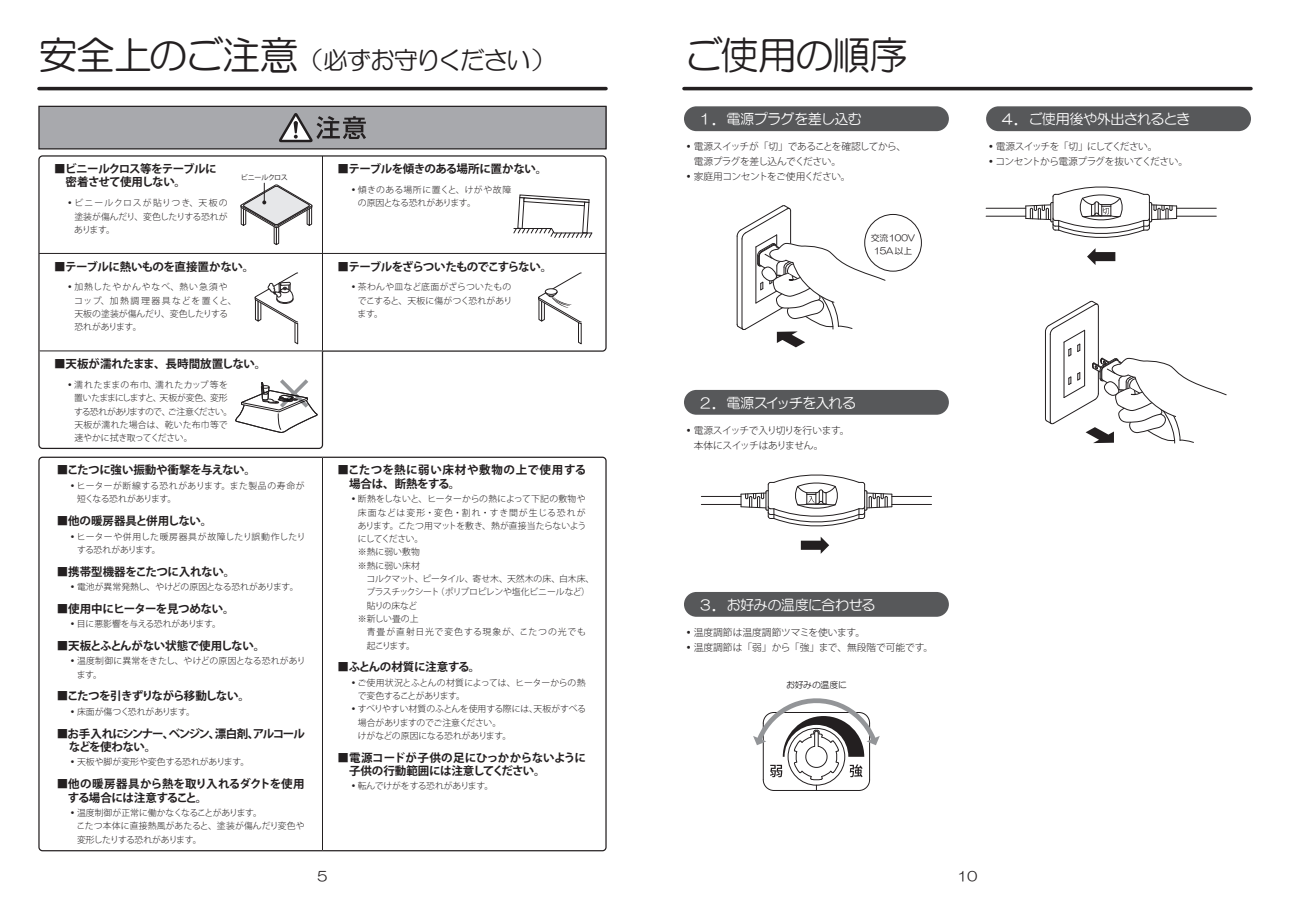
<style>
.page{position:relative;width:1290px;height:911px;background:#fff}
.page>*{position:absolute;margin:0;border:0;box-sizing:border-box;transform-origin:0 0}
.t1{font:39px "HG Maru Gothic MPRO";letter-spacing:-.05em;color:#231f20}
.t2{font:24.75px "HG Maru Gothic MPRO";letter-spacing:-.07em;color:#231f20}
.t3{font:14.12px "HG Maru Gothic MPRO";letter-spacing:-.055em;color:#fff}
.t4{font:14.12px "HG Maru Gothic MPRO";letter-spacing:-.075em;color:#fff}
.t5{font:13.25px "HG Maru Gothic MPRO";color:#231f20}
.t6{font:700 11.5px/13.2px "Koz Go Pro";letter-spacing:-.04em;color:#231f20}
.t7{font:700 11.5px/13.2px "Koz Go Pro";letter-spacing:-.015em;color:#231f20}
.t8{font:700 11.5px "Koz Go Pro";letter-spacing:-.08em;color:#231f20}
.t9{font:700 11.5px/13.2px "Koz Go Pro";letter-spacing:-.02em;color:#231f20}
.t10{font:700 11.5px/13.2px "Koz Go Pro";letter-spacing:-.11em;color:#231f20}
.t11{font:700 11.5px/13.2px "Koz Go Pro";letter-spacing:.04em;color:#231f20}
.t12{font:700 11.5px "Koz Go Pro";letter-spacing:-.005em;color:#231f20}
.t13{font:700 11.5px "Koz Go Pro";letter-spacing:-.01em;color:#231f20}
.t14{font:300 9.75px/14.6px "Koz Go Pro";letter-spacing:-.04em;color:#231f20}
.t15{font:300 9.75px "Koz Go Pro";color:#231f20}
.t16{font:300 9.75px "Koz Go Pro";letter-spacing:-.1em;color:#231f20}
.t17{font:300 8.88px/13.2px "Koz Go Pro";color:#231f20}
.t18{font:300 8.88px "Koz Go Pro";letter-spacing:-.02em;color:#231f20}
.t19{font:300 8.88px/13.2px "Koz Go Pro";letter-spacing:.02em;color:#231f20}
.t20{font:300 8.88px/13.2px "Koz Go Pro";letter-spacing:.035em;color:#231f20}
.t21{font:300 8.88px "Koz Go Pro";letter-spacing:-.04em;color:#231f20}
.t22{font:300 8.88px/13.2px "Koz Go Pro";letter-spacing:-.025em;color:#231f20}
.t23{font:300 8.88px "Koz Go Pro";letter-spacing:.11em;color:#231f20}
.t24{font:300 8.88px "Koz Go Pro";letter-spacing:.125em;color:#231f20}
.t25{font:300 8.88px "Koz Go Pro";letter-spacing:-.09em;color:#231f20}
.t26{font:300 8.88px "Koz Go Pro";letter-spacing:-.06em;color:#231f20}
.t27{font:300 8.88px "Koz Go Pro";letter-spacing:.07em;color:#231f20}
.t28{font:300 8.88px "Koz Go Pro";letter-spacing:.025em;color:#231f20}
.t29{font:8.88px/13.2px "HG Maru Gothic MPRO";letter-spacing:-.015em;color:#231f20;text-align:center}
.t30{font:300 8.88px "Koz Go Pro";letter-spacing:-.05em;color:#231f20}
.t31{font:300 8.88px "Koz Go Pro";letter-spacing:-.035em;color:#231f20}
.t32{font:300 8.88px "Koz Go Pro";letter-spacing:-.11em;color:#231f20}
.t33{font:7.12px "Koz Go Pro";letter-spacing:-.055em;color:#231f20}
.s1{font-size:39px}
</style>
<div class="page">
<hr style="left:39px;top:87px;width:567px;height:3px;background:#231f20">
<div style="left:39px;top:106px;width:567px;height:43px;background:#a8a9ad"></div>
<div style="left:38px;top:106px;width:569px;height:43px;border:1px solid #231f20"></div>
<svg style="left:279px;top:113px;width:87px;height:29px"></svg>
<hr style="left:322px;top:457px;width:1px;height:393px;background:#231f20">
<svg style="left:38px;top:155px;width:569px;height:294px"></svg>
<hr style="left:322px;top:156px;width:1px;height:195px;background:#231f20">
<hr style="left:39px;top:253px;width:567px;height:1px;background:#231f20">
<hr style="left:39px;top:351px;width:283px;height:1px;background:#231f20">
<svg style="left:513px;top:195px;width:79px;height:43px"></svg>
<svg style="left:255px;top:272px;width:43px;height:72px"></svg>
<svg style="left:538px;top:272px;width:43px;height:72px"></svg>
<svg style="left:234px;top:378px;width:85px;height:55px"></svg>
<svg style="left:1045px;top:301px;width:181px;height:142px"></svg>
<svg style="left:737px;top:205px;width:148px;height:142px"></svg>
<div style="left:865px;top:214px;width:56px;height:57px;background:#fff;border-radius:50%"></div>
<div style="left:864px;top:214px;width:58px;height:57px;border:1px solid #231f20;border-radius:50%"></div>
<hr style="left:684px;top:87px;width:567px;height:3px;background:#231f20">
<div style="left:684px;top:106px;width:265px;height:25px;background:#57585a;border-radius:12px"></div>
<div style="left:986px;top:106px;width:265px;height:25px;background:#57585a;border-radius:12px"></div>
<div style="left:684px;top:390px;width:265px;height:25px;background:#57585a;border-radius:12px"></div>
<div style="left:684px;top:592px;width:265px;height:25px;background:#57585a;border-radius:12px"></div>
<svg style="left:1087px;top:248px;width:28px;height:17px"></svg>
<hr style="left:986px;top:216px;width:40px;height:1px;background:#231f20">
<hr style="left:1176px;top:208px;width:40px;height:1px;background:#231f20">
<hr style="left:1176px;top:216px;width:40px;height:1px;background:#231f20">
<hr style="left:986px;top:208px;width:40px;height:1px;background:#231f20">
<svg style="left:1025px;top:186px;width:152px;height:52px"></svg>
<svg style="left:801px;top:536px;width:28px;height:18px"></svg>
<hr style="left:892px;top:496px;width:39px;height:1px;background:#231f20">
<hr style="left:892px;top:504px;width:39px;height:1px;background:#231f20">
<hr style="left:701px;top:496px;width:40px;height:1px;background:#231f20">
<hr style="left:701px;top:504px;width:40px;height:1px;background:#231f20">
<svg style="left:741px;top:474px;width:151px;height:53px"></svg>
<svg style="left:753px;top:698px;width:127px;height:93px"></svg>
<svg style="left:240px;top:183px;width:72px;height:62px"></svg>
<h2 class="t2" style="left:39px;top:48px;width:518px"><span class="s1">安全上のご注意</span>（必ずお守りください）</h2>
<h1 class="t1" style="left:684px;top:35px;width:226px">ご使用の順序</h1>
<p class="t6" style="left:66px;top:163px;width:153px;text-indent:-12px">■ビニールクロス等をテーブルに密着させて使用しない。</p>
<p class="t17" style="left:74px;top:196px;width:155px;text-align:justify;text-indent:-9px">•ビニールクロスが貼りつき、天板の塗装が傷んだり、変色したりする恐れがあります。</p>
<p class="t33" style="left:241px;top:173px;width:49px">ビニールクロス</p>
<p class="t6" style="left:54px;top:260px;width:202px">■テーブルに熱いものを直接置かない。</p>
<p class="t20" style="left:74px;top:281px;width:164px;text-indent:-9px">•加熱したやかんやなべ、熱い急須やコップ、加熱調理器具などを置くと、天板の塗装が傷んだり、変色したりする恐れがあります。</p>
<p class="t12" style="left:54px;top:356px;width:214px">■天板が濡れたまま、長時間放置しない。</p>
<p class="t27" style="left:66px;top:379px;width:164px">•濡れたままの布巾、濡れたカップ等を</p>
<p class="t26" style="left:74px;top:392px;width:155px">置いたままにしますと、天板が変色、変形</p>
<p class="t25" style="left:74px;top:405px;width:160px">する恐れがありますので、ご注意ください。</p>
<p class="t28" style="left:66px;top:419px;width:164px">　天板が濡れた場合は、乾いた布巾等で</p>
<p class="t31" style="left:74px;top:432px;width:120px">速やかに拭き取ってください。</p>
<p class="t6" style="left:57px;top:464px;width:201px">■こたつに強い振動や衝撃を与えない。</p>
<p class="t19" style="left:77px;top:479px;width:229px;text-indent:-9px">•ヒーターが断線する恐れがあります。また製品の寿命が短くなる恐れがあります。</p>
<p class="t13" style="left:57px;top:513px;width:157px">■他の暖房器具と併用しない。</p>
<p class="t17" style="left:77px;top:529px;width:230px;text-indent:-9px">•ヒーターや併用した暖房器具が故障したり誤動作したりする恐れがあります。</p>
<p class="t6" style="left:57px;top:565px;width:180px">■携帯型機器をこたつに入れない。</p>
<p class="t17" style="left:68px;top:580px;width:232px">•電池が異常発熱し、やけどの原因となる恐れがあります。</p>
<p class="t6" style="left:57px;top:602px;width:179px">■使用中にヒーターを見つめない。</p>
<p class="t18" style="left:68px;top:618px;width:154px">•目に悪影響を与える恐れがあります。</p>
<p class="t6" style="left:57px;top:640px;width:210px">■天板とふとんがない状態で使用しない。</p>
<p class="t17" style="left:77px;top:654px;width:230px;text-indent:-9px">•温度制御に異常をきたし、やけどの原因となる恐れがあります。</p>
<p class="t8" style="left:57px;top:689px;width:195px">■こたつを引きずりながら移動しない。</p>
<p class="t17" style="left:68px;top:705px;width:128px">•床面が傷つく恐れがあります。</p>
<p class="t10" style="left:69px;top:727px;width:238px;text-indent:-12px">■お手入れにシンナー、ベンジン、漂白剤、アルコールなどを使わない。</p>
<p class="t17" style="left:68px;top:755px;width:183px">•天板や脚が変形や変色する恐れがあります。</p>
<p class="t9" style="left:68px;top:778px;width:238px;text-indent:-11px">■他の暖房器具から熱を取り入れるダクトを使用する場合には注意すること。</p>
<p class="t17" style="left:68px;top:806px;width:195px">•温度制御が正常に働かなくなることがあります。</p>
<p class="t19" style="left:68px;top:819px;width:238px">　こたつ本体に直接熱風があたると、塗装が傷んだり変色や</p>
<p class="t30" style="left:77px;top:833px;width:126px">変形したりする恐れがあります。</p>
<p class="t6" style="left:337px;top:163px;width:211px">■テーブルを傾きのある場所に置かない。</p>
<p class="t17" style="left:358px;top:183px;width:155px;text-indent:-9px">•傾きのある場所に置くと、けがや故障の原因となる恐れがあります。</p>
<p class="t8" style="left:337px;top:259px;width:216px">■テーブルをざらついたものでこすらない。</p>
<p class="t17" style="left:358px;top:281px;width:156px;text-align:justify;text-indent:-9px">•茶わんや皿など底面がざらついたものでこすると、天板に傷がつく恐れがあります。</p>
<p class="t11" style="left:349px;top:464px;width:239px;text-indent:-12px">■こたつを熱に弱い床材や敷物の上で使用する場合は、断熱をする。</p>
<p class="t17" style="left:349px;top:492px;width:238px">•断熱をしないと、ヒーターからの熱によって下記の敷物や</p>
<p class="t24" style="left:358px;top:506px;width:229px">床面などは変形・変色・割れ・すき間が生じる恐れが</p>
<p class="t18" style="left:358px;top:520px;width:230px">あります。こたつ用マットを敷き、熱が直接当たらないよう</p>
<p class="t32" style="left:358px;top:533px;width:67px">にしてください。</p>
<p class="t17" style="left:349px;top:545px;width:72px">　※熱に弱い敷物</p>
<p class="t17" style="left:349px;top:559px;width:72px">　※熱に弱い床材</p>
<p class="t18" style="left:349px;top:573px;width:247px">　　コルクマット、ピータイル、寄せ木、天然木の床、白木床、</p>
<p class="t21" style="left:358px;top:586px;width:234px">　プラスチックシート（ポリプロピレンや塩化ビニールなど）</p>
<p class="t17" style="left:358px;top:599px;width:61px">　貼りの床など</p>
<p class="t17" style="left:349px;top:612px;width:71px">　※新しい畳の上</p>
<p class="t23" style="left:349px;top:626px;width:238px">　　青畳が直射日光で変色する現象が、こたつの光でも</p>
<p class="t17" style="left:358px;top:638px;width:59px">　起こります。</p>
<p class="t6" style="left:337px;top:661px;width:144px">■ふとんの材質に注意する。</p>
<p class="t22" style="left:358px;top:676px;width:229px;text-indent:-9px">•ご使用状況とふとんの材質によっては、ヒーターからの熱で変色することがあります。</p>
<p class="t17" style="left:349px;top:702px;width:238px">•すべりやすい材質のふとんを使用する際には、天板がすべる</p>
<p class="t21" style="left:358px;top:716px;width:145px">場合がありますのでご注意ください。</p>
<p class="t18" style="left:349px;top:730px;width:164px">　けがなどの原因になる恐れがあります。</p>
<p class="t7" style="left:349px;top:751px;width:238px;text-indent:-12px">■電源コードが子供の足にひっかからないように子供の行動範囲には注意してください。</p>
<p class="t18" style="left:349px;top:780px;width:146px">•転んでけがをする恐れがあります。</p>
<h3 class="t3" style="left:698px;top:112px;width:165px">１．電源プラグを差し込む</h3>
<p class="t14" style="left:684px;top:139px;width:224px">•電源スイッチが「切」であることを確認してから、　電源プラグを差し込んでください。</p>
<p class="t14" style="left:684px;top:169px;width:168px">•家庭用コンセントをご使用ください。</p>
<p class="t29" style="left:871px;top:231px;width:46px">交流100V<br>15A以上</p>
<h3 class="t4" style="left:698px;top:395px;width:159px">２．電源スイッチを入れる</h3>
<p class="t14" style="left:684px;top:423px;width:167px">•電源スイッチで入り切りを行います。　本体にスイッチはありません。</p>
<h3 class="t3" style="left:698px;top:597px;width:179px">３．お好みの温度に合わせる</h3>
<p class="t15" style="left:684px;top:626px;width:183px">•温度調節は温度調節ツマミを使います。</p>
<p class="t15" style="left:684px;top:640px;width:251px">•温度調節は「弱」から「強」まで、無段階で可能です。</p>
<p class="t29" style="left:786px;top:678px;width:62px">お好みの温度に</p>
<h3 class="t3" style="left:1000px;top:112px;width:192px">４．ご使用後や外出されるとき</h3>
<p class="t16" style="left:986px;top:140px;width:173px">•電源スイッチを「切」にしてください。</p>
<p class="t14" style="left:986px;top:154px;width:203px">•コンセントから電源プラグを抜いてください。</p>
<h3 class="t5" style="left:318px;top:869px;width:11px">5</h3>
<h3 class="t5" style="left:957px;top:869px;width:21px">10</h3>
</div>
